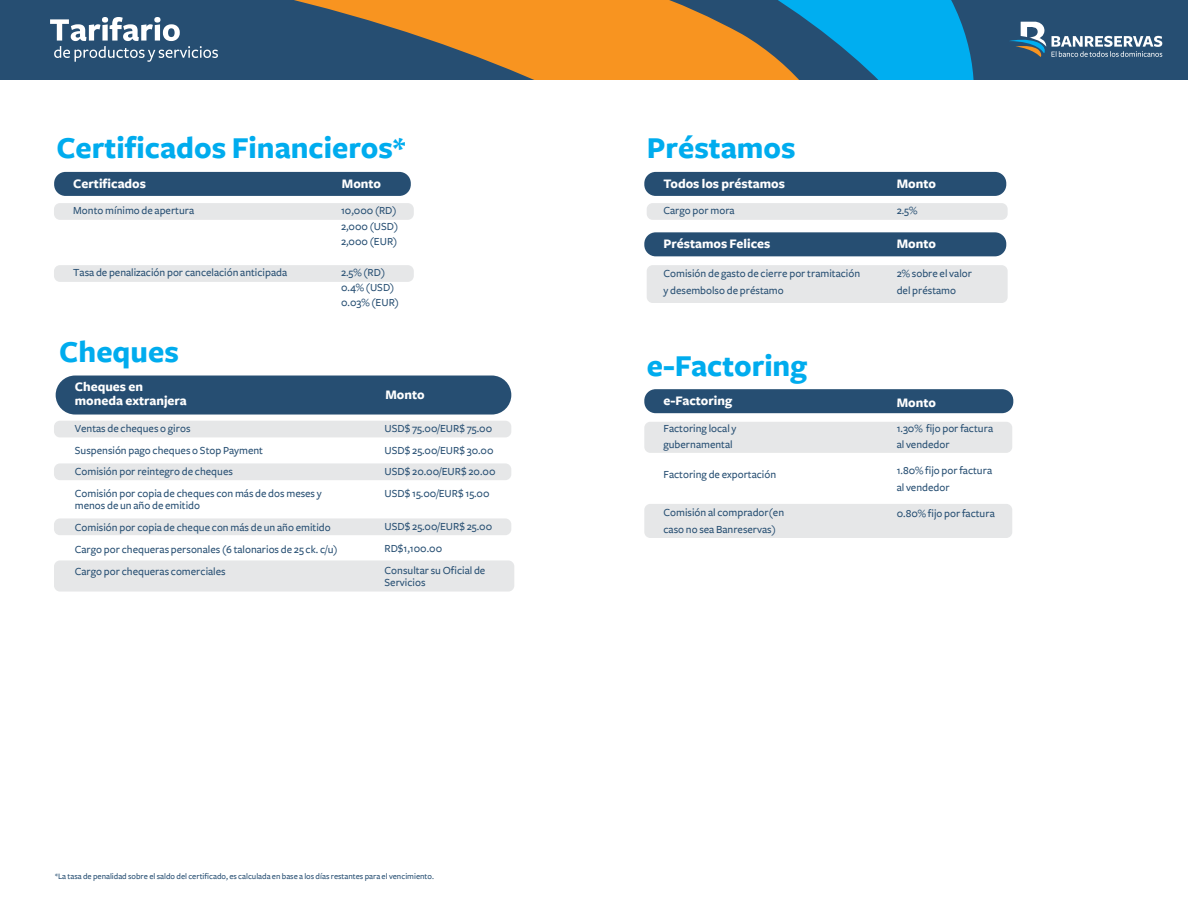
<style>
.page{position:relative;width:1188px;height:918px;background:#fff}
.page>*{position:absolute;margin:0;border:0;box-sizing:border-box;transform-origin:0 0}
.t1{font:700 31.5px "Freight Sans";color:#00acee}
.t2{font:700 13.5px/13.5px "Freight Sans";color:#fff}
.t3{font:500 11.25px/21.9px "Freight Sans";color:#264e72}
.t4{font:500 8.55px "Freight Sans";color:#264e72}
</style>
<div class="page">
<div style="left:54px;top:203px;width:360px;height:17px;background:#e6e7e8;border-radius:6px"></div>
<div style="left:647px;top:203px;width:361px;height:17px;background:#e6e7e8;border-radius:6px"></div>
<div style="left:647px;top:265px;width:361px;height:38px;background:#e6e7e8;border-radius:6px"></div>
<div style="left:54px;top:265px;width:360px;height:17px;background:#e6e7e8;border-radius:6px"></div>
<div style="left:54px;top:421px;width:457px;height:16px;background:#e6e7e8;border-radius:6px"></div>
<div style="left:54px;top:463px;width:457px;height:17px;background:#e6e7e8;border-radius:6px"></div>
<div style="left:54px;top:518px;width:457px;height:17px;background:#e6e7e8;border-radius:6px"></div>
<div style="left:54px;top:560px;width:460px;height:32px;background:#e6e7e8;border-radius:6px"></div>
<div style="left:644px;top:422px;width:368px;height:31px;background:#e6e7e8;border-radius:6px"></div>
<div style="left:644px;top:504px;width:368px;height:34px;background:#e6e7e8;border-radius:6px"></div>
<div style="left:54px;top:172px;width:357px;height:24px;background:#264e72;border-radius:11px"></div>
<div style="left:644px;top:172px;width:362px;height:24px;background:#264e72;border-radius:11px"></div>
<div style="left:644px;top:232px;width:362px;height:24px;background:#264e72;border-radius:11px"></div>
<div style="left:644px;top:389px;width:369px;height:24px;background:#264e72;border-radius:11px"></div>
<div style="left:56px;top:376px;width:455px;height:39px;background:#264e72;border-radius:20px"></div>
<div style="left:0;top:0;width:1188px;height:79px;background:#264e72"></div>
<svg style="left:879px;top:0;width:95px;height:79px;background:#03a5e4"></svg>
<svg style="left:294px;top:0;width:585px;height:79px;fill:#f89420"></svg>
<svg style="left:50px;top:17px;width:168px;height:45px"></svg>
<svg style="left:1010px;top:21px;width:36px;height:36px"></svg>
<svg style="left:1052px;top:36px;width:110px;height:21px"></svg>
<h1 class="t1" style="left:57px;top:131px;width:350px">Certificados Financieros*</h1>
<h1 class="t1" style="left:647px;top:131px;width:150px">Préstamos</h1>
<p class="t2" style="left:73px;top:177px;width:74px">Certificados</p>
<p class="t2" style="left:342px;top:177px;width:41px">Monto</p>
<p class="t3" style="left:73px;top:200px;width:122px">Monto mínimo de apertura</p>
<p class="t3" style="left:341px;top:203px;width:59px;line-height:15.3px">10,000 (RD)<br>2,000 (USD)<br>2,000 (EUR)</p>
<p class="t3" style="left:341px;top:265px;width:59px;line-height:15.3px">2.5% (RD)<br>0.4% (USD)<br>0.03% (EUR)</p>
<p class="t3" style="left:73px;top:262px;width:215px">Tasa de penalización por cancelación anticipada</p>
<h1 class="t1" style="left:59px;top:335px;width:121px">Cheques</h1>
<p class="t2" style="left:75px;top:381px;width:114px">Cheques en moneda extranjera</p>
<p class="t2" style="left:385px;top:388px;width:41px">Monto</p>
<p class="t3" style="left:75px;top:417px;width:249px">Ventas de cheques o giros<br>Suspensión pago cheques o Stop Payment<br>Comisión por reintegro de cheques<br>Comisión por copia de cheques con más de dos meses y</p>
<p class="t3" style="left:75px;top:495px;width:264px">menos de un año de emitido<br>Comisión por copia de cheque con más de un año emitido Cargo por chequeras personales (6 talonarios de 25 ck. c/u)<br>Cargo por chequeras comerciales</p>
<p class="t3" style="left:385px;top:417px;width:112px">USD$ 75.00/EUR$ 75.00<br>USD$ 25.00/EUR$ 30.00<br>USD$ 20.00/EUR$ 20.00<br>USD$ 15.00/EUR$ 15.00</p>
<p class="t3" style="left:385px;top:516px;width:109px">USD$ 25.00/EUR$ 25.00<br>RD$1,100.00<br>Consultar su Oficial de</p>
<p class="t3" style="left:385px;top:572px;width:42px">Servicios</p>
<p class="t4" style="left:55px;top:872px;width:380px">*La tasa de penalidad sobre el saldo del certificado, es calculada en base a los días restantes para el vencimiento.</p>
<p class="t2" style="left:663px;top:177px;width:123px">Todos los préstamos</p>
<p class="t2" style="left:897px;top:177px;width:41px">Monto</p>
<p class="t3" style="left:663px;top:200px;width:73px">Cargo por mora</p>
<p class="t3" style="left:897px;top:200px;width:22px">2.5%</p>
<p class="t2" style="left:663px;top:238px;width:108px">Préstamos Felices</p>
<p class="t2" style="left:897px;top:238px;width:41px">Monto</p>
<p class="t3" style="left:663px;top:266px;width:198px;line-height:16.5px">Comisión de gasto de cierre por tramitación y desembolso de préstamo</p>
<p class="t3" style="left:897px;top:266px;width:77px;line-height:16.5px">2% sobre el valor del préstamo</p>
<h1 class="t1" style="left:647px;top:348px;width:162px">e-Factoring</h1>
<p class="t2" style="left:663px;top:394px;width:70px">e-Factoring</p>
<p class="t2" style="left:897px;top:397px;width:41px">Monto</p>
<p class="t3" style="left:663px;top:420px;width:75px;line-height:16.5px">Factoring local y gubernamental</p>
<p class="t3" style="left:663px;top:463px;width:114px">Factoring de exportación</p>
<p class="t3" style="left:663px;top:504px;width:122px;line-height:16.5px">Comisión al comprador(en caso no sea Banreservas)</p>
<p class="t3" style="left:897px;top:420px;width:98px;line-height:16.5px">1.30% fijo por factura al vendedor</p>
<p class="t3" style="left:897px;top:462px;width:97px;line-height:16.5px">1.80% fijo por factura al vendedor</p>
<p class="t3" style="left:897px;top:502px;width:100px">0.80% fijo por factura</p>
</div>
